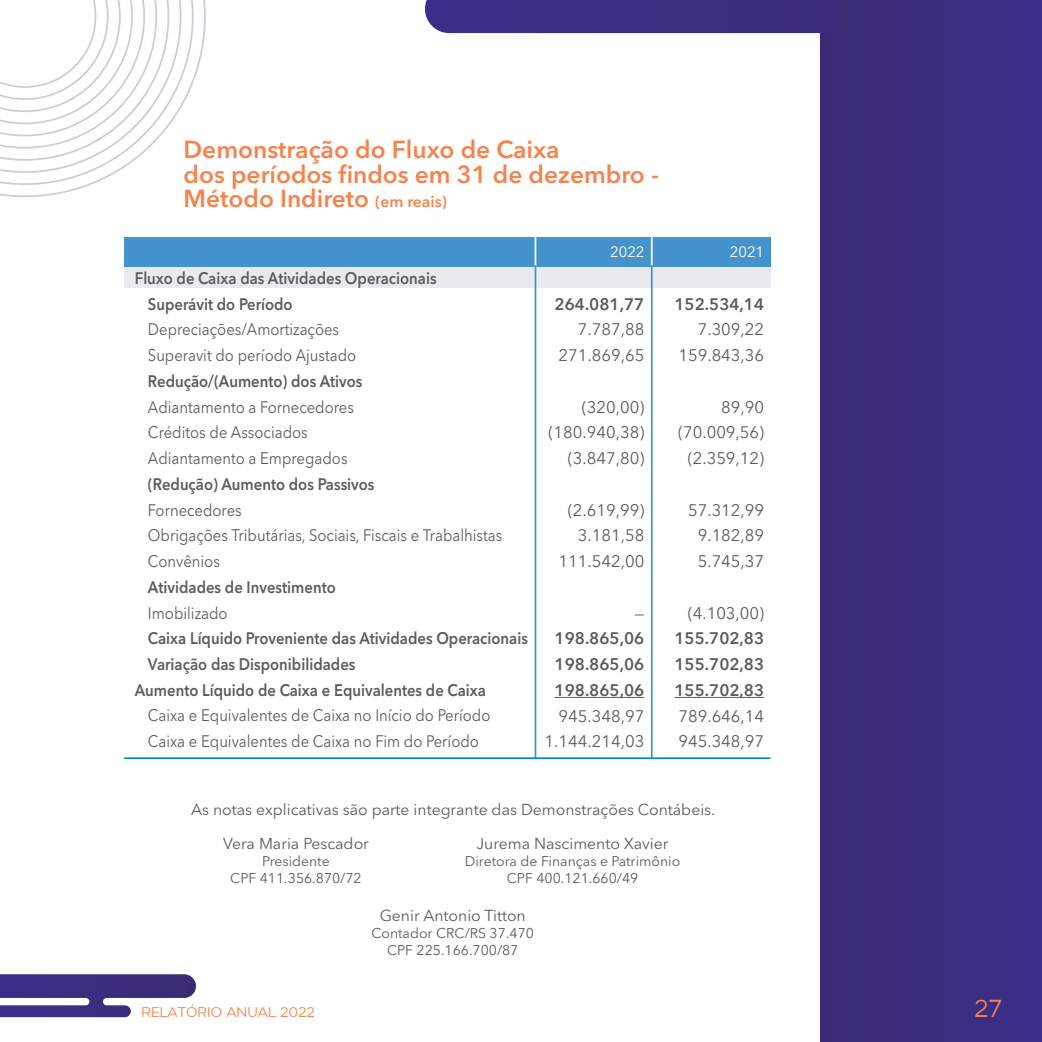
<style>
.page{position:relative;width:1042px;height:1042px;background:#fff}
.page>*{position:absolute;margin:0;border:0;box-sizing:border-box;transform-origin:0 0}
.t1{font:600 24.5px/24.5px "Avenir Next LT Pro";color:#f5834e}
.t2{font:24.5px "Bronova";color:#f5834e}
.t3{font:16.62px/25.7px "Avenir Next LT Pro";color:#5b5c5f;scale:.89 1}
.t4{font:600 16.62px/25.7px "Avenir Next LT Pro";color:#5b5c5f;scale:.89 1}
.t5{font:16.62px/25.7px "Avenir Next LT Pro";color:#5b5c5f;text-align:right}
.t6{font:600 16.62px/25.7px "Avenir Next LT Pro";color:#5b5c5f;text-align:justify}
.t7{font:15.75px/34.1px "Avenir Next LT Pro";color:#5b5c5f}
.t8{font:14.88px "Avenir Next LT Pro";color:#fff}
.t9{font:14px/16.8px "Avenir Next LT Pro";color:#5b5c5f;text-align:center}
.t10{font:14px "Bronova";color:#f5834e}
.s1{font-size:15.75px}
</style>
<div class="page">
<div style="left:821px;top:0;width:221px;height:1042px;background:#3b2d7d"></div>
<svg style="left:0;top:0;width:206px;height:197px"></svg>
<div style="left:425px;top:0;width:396px;height:33px;background:#3b2d82"></div>
<svg style="left:0;top:974px;width:196px;height:43px"></svg>
<div style="left:124px;top:266px;width:646px;height:22px;background:#e8eaef"></div>
<div style="left:124px;top:237px;width:646px;height:29px;background:#4493cd"></div>
<hr style="left:534px;top:237px;width:2px;height:29px;background:#fff">
<svg style="left:651px;top:237px;width:1px;height:28px"></svg>
<hr style="left:534px;top:265px;width:2px;height:493px;background:#4493cd">
<hr style="left:651px;top:265px;width:1px;height:493px;background:#4493cd">
<hr style="left:124px;top:757px;width:646px;height:2px;background:#008fca">
<hr style="left:554px;top:697px;width:90px;height:1px;background:#5b5c5f">
<hr style="left:674px;top:697px;width:90px;height:1px;background:#5b5c5f">
<h1 class="t1" style="left:184px;top:137px;width:477px">Demonstração do Fluxo de Caixa<br>dos períodos findos em 31 de dezembro -<br>Método Indireto <span class="s1">(em reais)</span></h1>
<p class="t4" style="left:148px;top:265px;width:326px;text-indent:-13px">Fluxo de Caixa das Atividades Operacionais<br>Superávit do Período</p>
<p class="t3" style="left:148px;top:317px;width:236px">Depreciações/Amortizações<br>Superavit do período Ajustado</p>
<p class="t4" style="left:148px;top:368px;width:243px">Redução/(Aumento) dos Ativos</p>
<p class="t3" style="left:148px;top:394px;width:233px">Adiantamento a Fornecedores<br>Créditos de Associados<br>Adiantamento a Empregados</p>
<p class="t4" style="left:148px;top:471px;width:256px">(Redução) Aumento dos Passivos</p>
<p class="t3" style="left:148px;top:497px;width:400px">Fornecedores<br>Obrigações Tributárias, Sociais, Fiscais e Trabalhistas<br>Convênios</p>
<p class="t4" style="left:148px;top:574px;width:212px">Atividades de Investimento</p>
<p class="t3" style="left:148px;top:600px;width:91px">Imobilizado</p>
<p class="t4" style="left:148px;top:625px;width:428px">Caixa Líquido Proveniente das Atividades Operacionais</p>
<p class="t4" style="left:148px;top:651px;width:235px">Variação das Disponibilidades</p>
<p class="t4" style="left:135px;top:677px;width:396px">Aumento Líquido de Caixa e Equivalentes de Caixa</p>
<p class="t3" style="left:148px;top:703px;width:386px">Caixa e Equivalentes de Caixa no Início do Período<br>Caixa e Equivalentes de Caixa no Fim do Período</p>
<p class="t8" style="left:610px;top:242px;width:36px">2022</p>
<p class="t8" style="left:730px;top:242px;width:36px">2021</p>
<p class="t6" style="left:554px;top:291px;width:91px">264.081,77</p>
<p class="t5" style="left:558px;top:317px;width:87px">7.787,88<br>271.869,65</p>
<p class="t5" style="left:548px;top:394px;width:97px">(320,00) (180.940,38) (3.847,80)</p>
<p class="t5" style="left:558px;top:497px;width:87px">(2.619,99)<br>3.181,58<br>111.542,00</p>
<p class="t5" style="left:634px;top:600px;width:11px">—</p>
<p class="t6" style="left:554px;top:625px;width:91px">198.865,06<br>198.865,06<br>198.865,06</p>
<p class="t5" style="left:544px;top:703px;width:101px">945.348,97<br>1.144.214,03</p>
<p class="t6" style="left:674px;top:291px;width:91px">152.534,14</p>
<p class="t5" style="left:678px;top:317px;width:87px">7.309,22<br>159.843,36</p>
<p class="t5" style="left:678px;top:394px;width:88px">89,90 (70.009,56) (2.359,12)</p>
<p class="t5" style="left:688px;top:497px;width:78px;text-align:center">57.312,99<br>9.182,89<br>5.745,37</p>
<p class="t5" style="left:688px;top:600px;width:78px">(4.103,00)</p>
<p class="t6" style="left:674px;top:625px;width:91px">155.702,83<br>155.702,83<br>155.702,83</p>
<p class="t5" style="left:678px;top:703px;width:87px;text-align:left">789.646,14<br>945.348,97</p>
<p class="t7" style="left:223px;top:792px;width:494px;text-indent:-32px">As notas explicativas são parte integrante das Demonstrações Contábeis.<br>Vera Maria Pescador</p>
<p class="t9" style="left:230px;top:852px;width:133px">Presidente<br>CPF 411.356.870/72</p>
<p class="t7" style="left:476px;top:826px;width:193px">Jurema Nascimento Xavier</p>
<p class="t9" style="left:465px;top:852px;width:217px">Diretora de Finanças e Patrimônio<br>CPF 400.121.660/49</p>
<p class="t7" style="left:380px;top:898px;width:148px">Genir Antonio Titton</p>
<p class="t9" style="left:372px;top:924px;width:164px">Contador CRC/RS 37.470<br>CPF 225.166.700/87</p>
<p class="t10" style="left:142px;top:1003px;width:175px">RELATÓRIO ANUAL 2022</p>
<h1 class="t2" style="left:973px;top:993px;width:30px">27</h1>
</div>
